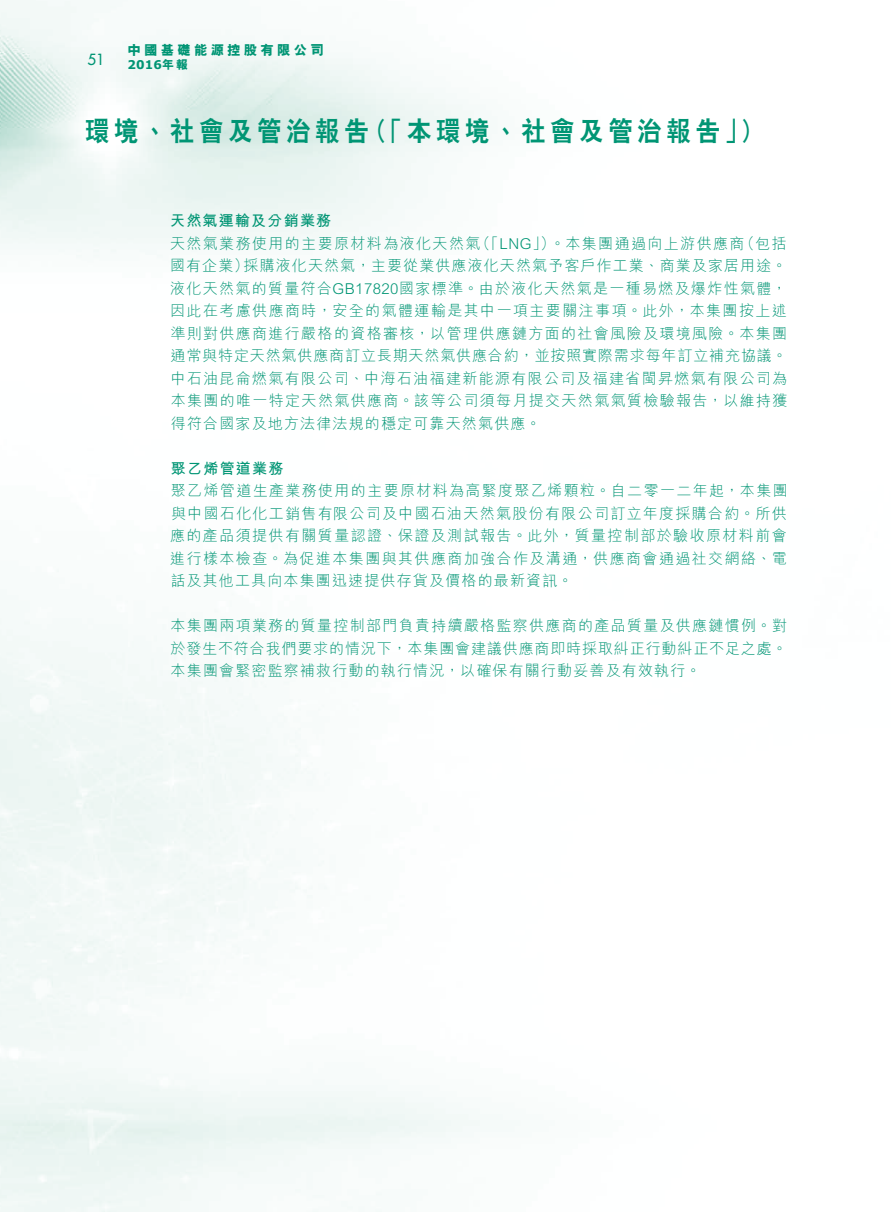
<style>
.page{position:relative;width:893px;height:1212px;background:#fff}
.page>*{position:absolute;margin:0;border:0;box-sizing:border-box;transform-origin:0 0}
.t1{font:800 27px "C Hei 2 HK";letter-spacing:.2em;color:#009574;scale:.9 1}
.t2{font:300 15px/22.5px "M Hei HK";letter-spacing:.085em;color:#009574}
.t3{font:700 15px "M Hei HK";letter-spacing:.085em;color:#009574}
.t4{font:500 15px "Futura Std";color:#009574}
.t5{font:800 13.5px "M Hei HK";letter-spacing:.23em;color:#009574}
.t6{font:700 12px "Verdana";color:#009574}
.s1{font-family:"M Hei HK";font-weight:800}
.s2{font-family:"Arial MT Std"}
</style>
<div class="page">
<img style="left:0;top:0;width:480px;height:1212px">
<p class="t4" style="left:88px;top:50px;width:19px">51</p>
<p class="t5" style="left:128px;top:41px;width:198px">中國基礎能源控股有限公司</p>
<p class="t6" style="left:128px;top:57px;width:62px">2016<span class="s1">年報</span></p>
<h1 class="t1" style="left:85px;top:113px;width:317px">環境、社會及管治報告</h1>
<h1 class="t1" style="left:363px;top:113px;width:446px">（「本環境、社會及管治報告 (「</h1>
<p class="t3" style="left:170px;top:210px;width:163px">天然氣運輸及分銷業務</p>
<p class="t2" style="left:476px;top:231px;width:270px">（「<span class="s2">LNG</span>」）。本集團通過向上游供應商</p>
<p class="t2" style="left:740px;top:231px;width:48px">（包括</p>
<p class="t2" style="left:244px;top:231px;width:545px;text-indent:-74px">天然氣業務使用的主要原材料為液化天然氣<br>採購液化天然氣，主要從業供應液化天然氣予客戶作工業、商業及家居用途。</p>
<p class="t2" style="left:170px;top:254px;width:619px">國有企業）<br>液化天然氣的質量符合<span class="s2">GB17820</span>國家標準。由於液化天然氣是一種易燃及爆炸性氣體，因此在考慮供應商時，安全的氣體運輸是其中一項主要關注事項。此外，本集團按上述準則對供應商進行嚴格的資格審核，以管理供應鏈方面的社會風險及環境風險。本集團通常與特定天然氣供應商訂立長期天然氣供應合約，並按照實際需求每年訂立補充協議。中石油昆侖燃氣有限公司、中海石油福建新能源有限公司及福建省閩昇燃氣有限公司為本集團的唯一特定天然氣供應商。該等公司須每月提交天然氣氣質檢驗報告，以維持獲得符合國家及地方法律法規的穩定可靠天然氣供應。</p>
<p class="t3" style="left:171px;top:457px;width:114px">聚乙烯管道業務</p>
<p class="t2" style="left:170px;top:479px;width:619px;text-align:justify">聚乙烯管道生產業務使用的主要原材料為高緊度聚乙烯顆粒。自二零一二年起，本集團與中國石化化工銷售有限公司及中國石油天然氣股份有限公司訂立年度採購合約。所供應的產品須提供有關質量認證、保證及測試報告。此外，質量控制部於驗收原材料前會進行樣本檢查。為促進本集團與其供應商加強合作及溝通，供應商會通過社交網絡、電話及其他工具向本集團迅速提供存貨及價格的最新資訊。</p>
<p class="t2" style="left:170px;top:614px;width:618px;text-align:justify">本集團兩項業務的質量控制部門負責持續嚴格監察供應商的產品質量及供應鏈慣例。對於發生不符合我們要求的情況下，本集團會建議供應商即時採取糾正行動糾正不足之處。本集團會緊密監察補救行動的執行情況，以確保有關行動妥善及有效執行。</p>
</div>
